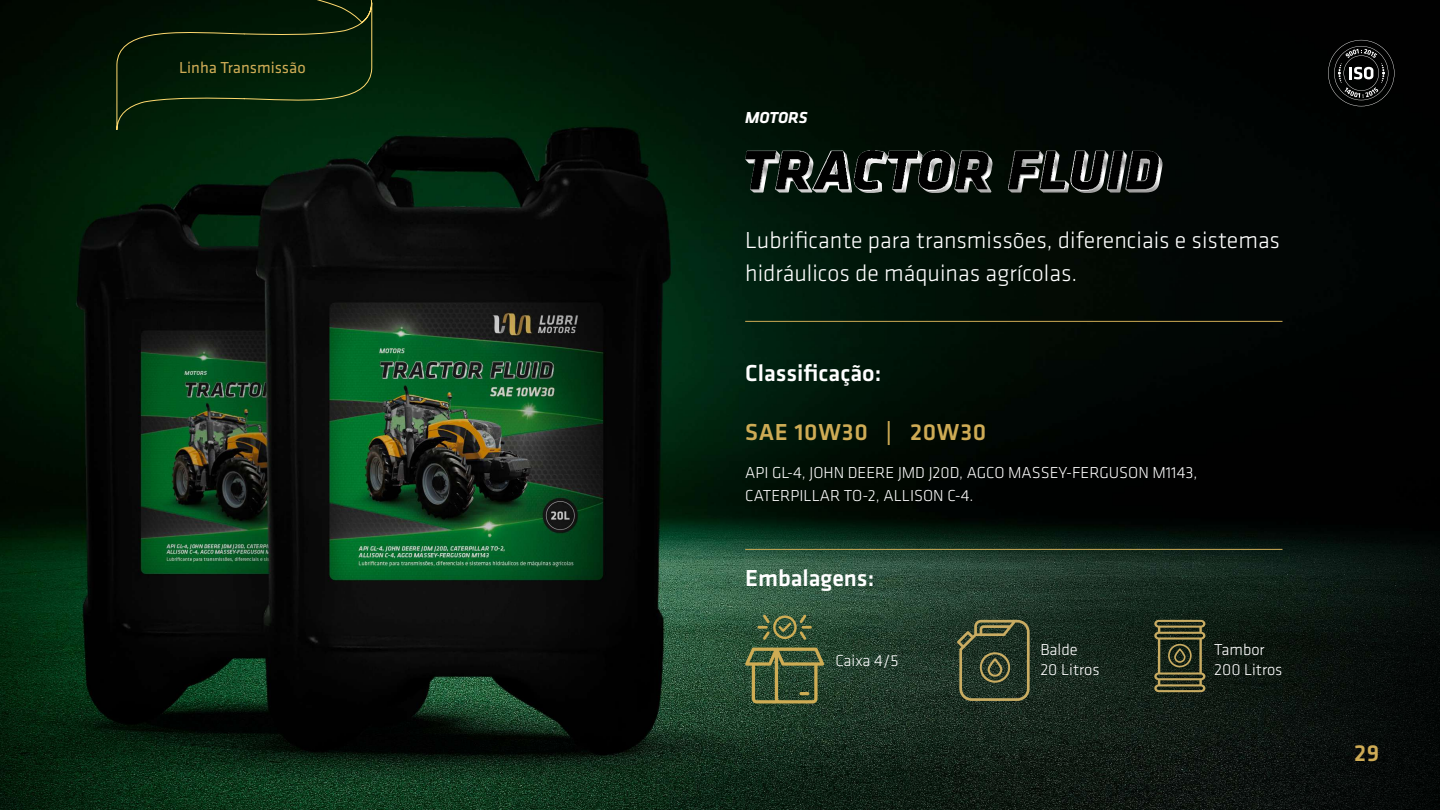
<style>
.page{position:relative;width:1440px;height:810px;background:#fff}
.page>*{position:absolute;margin:0;border:0;box-sizing:border-box;transform-origin:0 0}
.t1{font:300 24px/33.3px "Klavika CH";color:#fff}
.t2{font:500 24px "Klavika CH";color:#fff}
.t3{font:500 24px "Klavika CH";letter-spacing:.03em;color:#ceab55}
.t4{font:300 16.5px/19.8px "Klavika CH";color:#fff}
.t5{font:16.5px "Klavika CH";color:#ceab55}
.t6{font:italic 700 16.5px "Klavika CH";color:#fff}
</style>
<div class="page">
<img style="left:0;top:0;width:1440px;height:810px">
<svg style="left:88px;top:0;width:284px;height:130px;background:#051e08"></svg>
<hr style="left:745px;top:321px;width:537px;height:1px;background:#ceab55">
<hr style="left:745px;top:549px;width:537px;height:1px;background:#ceab55">
<svg style="left:745px;top:648px;width:79px;height:55px;background:#526139"></svg>
<svg style="left:758px;top:615px;width:54px;height:25px"></svg>
<svg style="left:957px;top:620px;width:73px;height:81px;background:#424b32"></svg>
<svg style="left:1154px;top:620px;width:51px;height:72px;background:#4e4d2e"></svg>
<svg style="left:1328px;top:40px;width:66px;height:66px;background:#212121"></svg>
<svg style="left:764px;top:190px;width:16px;height:3px"></svg>
<svg style="left:877px;top:191px;width:11px;height:3px"></svg>
<svg style="left:854px;top:150px;width:14px;height:5px"></svg>
<svg style="left:908px;top:190px;width:14px;height:3px"></svg>
<svg style="left:937px;top:191px;width:18px;height:3px"></svg>
<svg style="left:954px;top:151px;width:8px;height:4px"></svg>
<svg style="left:1022px;top:190px;width:21px;height:3px"></svg>
<svg style="left:1009px;top:151px;width:6px;height:4px"></svg>
<svg style="left:1041px;top:151px;width:6px;height:4px"></svg>
<svg style="left:1108px;top:151px;width:7px;height:4px"></svg>
<svg style="left:1125px;top:151px;width:9px;height:4px"></svg>
<hr style="left:775px;top:151px;width:1px;height:39px;background:#b9b9b9">
<hr style="left:952px;top:150px;width:1px;height:41px;background:#e0e0e0">
<hr style="left:1008px;top:151px;width:1px;height:39px;background:#9e9e9e">
<hr style="left:1040px;top:151px;width:1px;height:39px;background:#c7c7c7">
<hr style="left:1105px;top:151px;width:1px;height:40px;background:#bdbdbd">
<hr style="left:1107px;top:151px;width:1px;height:39px;background:#bababa">
<hr style="left:1123px;top:151px;width:1px;height:39px;background:#9b9b9b">
<hr style="left:1124px;top:151px;width:1px;height:39px;background:#9c9c9c">
<img style="left:888px;top:150px;width:49px;height:10px">
<img style="left:1084px;top:151px;width:20px;height:30px">
<img style="left:812px;top:151px;width:31px;height:42px">
<p class="t5" style="left:179px;top:57px;width:128px">Linha Transmissão</p>
<p class="t6" style="left:745px;top:105px;width:64px">MOTORS</p>
<h1 class="t1" style="left:745px;top:223px;width:536px">Lubrificante para transmissões, diferenciais e sistemas hidráulicos de máquinas agrícolas.</h1>
<h1 class="t2" style="left:745px;top:357px;width:138px">Classificação:</h1>
<h1 class="t3" style="left:745px;top:416px;width:243px">SAE 10W30 | 20W30</h1>
<p class="t4" style="left:745px;top:461px;width:454px;line-height:22.8px">API GL-4, JOHN DEERE JMD J20D, AGCO MASSEY-FERGUSON M1143,<br>CATERPILLAR TO-2, ALLISON C-4.</p>
<h1 class="t2" style="left:745px;top:562px;width:131px">Embalagens:</h1>
<p class="t4" style="left:835px;top:651px;width:65px">Caixa 4/5</p>
<p class="t4" style="left:1040px;top:640px;width:61px">Balde<br>20 Litros</p>
<p class="t4" style="left:1214px;top:640px;width:70px">Tambor<br>200 Litros</p>
<h1 class="t3" style="left:1354px;top:736px;width:27px">29</h1>
</div>
